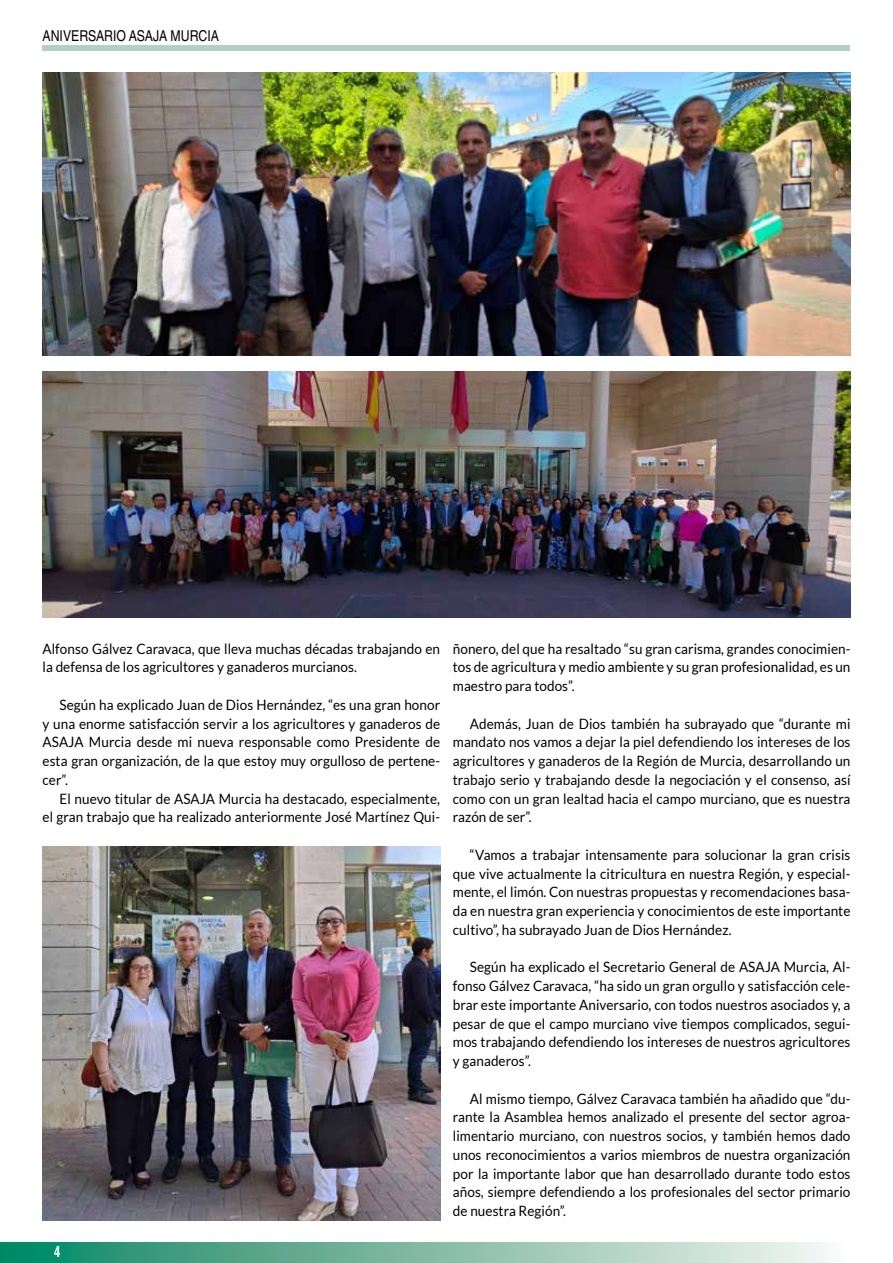
<style>
.page{position:relative;width:893px;height:1263px;background:#fff}
.page>*{position:absolute;margin:0;border:0;box-sizing:border-box;transform-origin:0 0}
.t1{font:15px "Helvetica LT Std";color:#000;scale:.82 1}
.t2{font:700 condensed 15px "Helvetica LT Std";color:#fff;scale:.82 1}
.t3{font:14.25px/18.8px "Lato";letter-spacing:.005em;color:#000;text-align:justify;scale:.95 1}
</style>
<div class="page">
<svg style="left:0;top:1242px;width:827px;height:21px;background:#7ebaa6"></svg>
<div style="left:42px;top:46px;width:808px;height:5px;background:#b0d1c4"></div>
<img style="left:43px;top:72px;width:807px;height:283px">
<img style="left:43px;top:371px;width:807px;height:247px">
<img style="left:43px;top:846px;width:397px;height:374px">
<p class="t1" style="left:43px;top:27px;width:217px">ANIVERSARIO ASAJA MURCIA</p>
<p class="t3" style="left:43px;top:639px;width:420px">Alfonso Gálvez Caravaca, que lleva muchas décadas trabajando en la defensa de los agricultores y ganaderos murcianos.</p>
<p class="t3" style="left:43px;top:695px;width:420px;text-indent:17px">Según ha explicado Juan de Dios Hernández, “es una gran honor y una enorme satisfacción servir a los agricultores y ganaderos de ASAJA Murcia desde mi nueva responsable como Presidente de esta gran organización, de la que estoy muy orgulloso de pertene&shy;cer”.</p>
<p class="t3" style="left:43px;top:789px;width:420px;text-align:right">El nuevo titular de ASAJA Murcia ha destacado, especialmente,<br>el gran trabajo que ha realizado anteriormente José Martínez Qui-</p>
<p class="t2" style="left:54px;top:1242px;width:9px">4</p>
<p class="t3" style="left:453px;top:639px;width:420px">ñonero, del que ha resaltado “su gran carisma, grandes conocimien&shy;tos de agricultura y medio ambiente y su gran profesionalidad, es un maestro para todos”.</p>
<p class="t3" style="left:453px;top:714px;width:420px;text-indent:17px">Además, Juan de Dios también ha subrayado que “durante mi mandato nos vamos a dejar la piel defendiendo los intereses de los agricultores y ganaderos de la Región de Murcia, desarrollando un trabajo serio y trabajando desde la negociación y el consenso, así como con un gran lealtad hacia el campo murciano, que es nuestra razón de ser”.</p>
<p class="t3" style="left:453px;top:845px;width:420px;text-indent:17px">“Vamos a trabajar intensamente para solucionar la gran crisis que vive actualmente la citricultura en nuestra Región, y especial&shy;mente, el limón. Con nuestras propuestas y recomendaciones basa&shy;da en nuestra gran experiencia y conocimientos de este importante cultivo”, ha subrayado Juan de Dios Hernández.</p>
<p class="t3" style="left:453px;top:958px;width:420px;text-indent:17px">Según ha explicado el Secretario General de ASAJA Murcia, Al&shy;fonso Gálvez Caravaca, “ha sido un gran orgullo y satisfacción cele&shy;brar este importante Aniversario, con todos nuestros asociados y, a pesar de que el campo murciano vive tiempos complicados, segui&shy;mos trabajando defendiendo los intereses de nuestros agricultores y ganaderos”.</p>
<p class="t3" style="left:453px;top:1089px;width:420px;text-indent:17px">Al mismo tiempo, Gálvez Caravaca también ha añadido que “du&shy;rante la Asamblea hemos analizado el presente del sector agroa&shy;limentario murciano, con nuestros socios, y también hemos dado unos reconocimientos a varios miembros de nuestra organización por la importante labor que han desarrollado durante todo estos años, siempre defendiendo a los profesionales del sector primario de nuestra Región”.</p>
</div>
